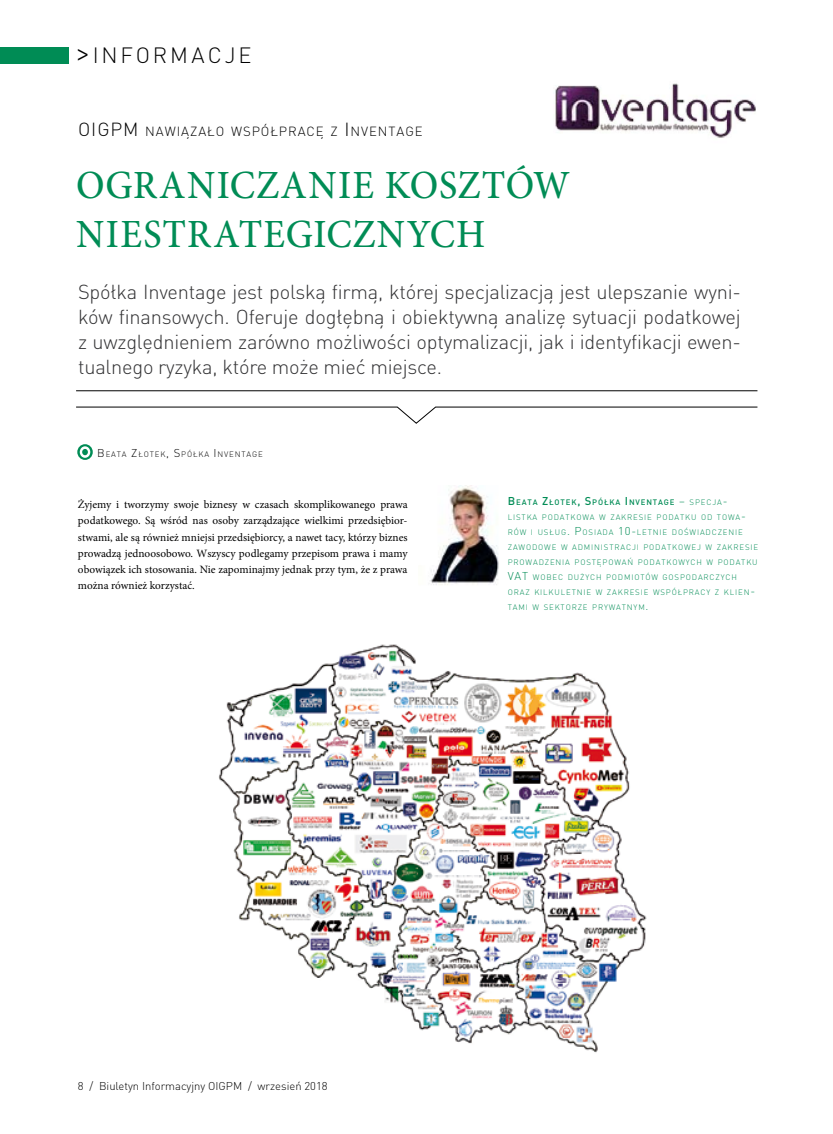
<style>
.page{position:relative;width:833px;height:1134px;background:#fff}
.page>*{position:absolute;margin:0;border:0;box-sizing:border-box;transform-origin:0 0}
.t1{font:500 40px/48.8px "Minion Pro";letter-spacing:.02em;color:#008c55;scale:.95 1}
.t2{font:300 21.88px "DINCE";letter-spacing:.13em;color:#010100}
.t3{font:300 20px/25px "DINCE";letter-spacing:-.01em;color:#333335;text-align:justify}
.t4{font:300 13.12px "DINCE";letter-spacing:.07em;color:#010100}
.t5{font:11.25px/16.1px "Minion Pro";letter-spacing:-.005em;color:#010100;text-align:justify}
.t6{font:300 11.25px "DINCE";color:#010100}
.t7{font:300 7.88px/15px "DINCE";letter-spacing:.105em;color:#008c55}
.t8{font:300 7.88px "DINCE";letter-spacing:.105em;color:#010100}
.s1{font-size:31.25px}
.s2{font-size:18.75px}
.s3{font-size:11.25px}
.s4{font-weight:500;font-size:11.25px}
.s5{font-weight:500}
</style>
<div class="page">
<hr style="left:76px;top:391px;width:681px;height:1px;background:#010100">
<svg style="left:76px;top:407px;width:681px;height:17px"></svg>
<svg style="left:77px;top:444px;width:16px;height:16px"></svg>
<div style="left:0;top:47px;width:69px;height:17px;background:#008c55"></div>
<img style="left:430px;top:486px;width:69px;height:99px">
<img style="left:218px;top:644px;width:429px;height:409px">
<img style="left:555px;top:83px;width:201px;height:55px">
<h2 class="t2" style="left:75px;top:42px;width:178px"><span class="s1">&gt;</span>INFORMACJE</h2>
<p class="t4" style="left:78px;top:124px;width:346px"><span class="s2">OIGPM</span> NAWIĄZAŁO WSPÓŁPRACĘ Z <span class="s2">I</span>NVENTAGE</p>
<h1 class="t1" style="left:76px;top:160px;width:521px">OGRANICZANIE KOSZTÓW<br>NIESTRATEGICZNYCH</h1>
<p class="t3" style="left:78px;top:281px;width:664px">Spółka Inventage jest polską firmą, której specjalizacją jest ulepszanie wyni&shy;ków finansowych. Oferuje dogłębną i obiektywną analizę sytuacji podatkowej z uwzględnieniem zarówno możliwości optymalizacji, jak i identyfikacji ewen&shy;tualnego ryzyka, które może mieć miejsce.</p>
<p class="t8" style="left:97px;top:449px;width:167px"><span class="s3">B</span>EATA <span class="s3">Z</span>ŁOTEK<span class="s3">, S</span>PÓŁKA <span class="s3">I</span>NVENTAGE</p>
<p class="t5" style="left:78px;top:497px;width:331px">Żyjemy i tworzymy swoje biznesy w czasach skomplikowanego prawa podatkowego. Są wśród nas osoby zarządzające wielkimi przedsiębior&shy;stwami, ale są również mniejsi przedsiębiorcy, a nawet tacy, którzy biznes prowadzą jednoosobowo. Wszyscy podlegamy przepisom prawa i mamy obowiązek ich stosowania. Nie zapominajmy jednak przy tym, że z prawa można również korzystać.</p>
<p class="t7" style="left:508px;top:495px;width:252px"><span class="s4">B</span><span class="s5">EATA</span> <span class="s4">Z</span><span class="s5">ŁOTEK</span><span class="s4">, S</span><span class="s5">PÓŁKA</span> <span class="s4">I</span><span class="s5">NVENTAGE</span> <span class="s3">–</span> SPECJA<span class="s3">-</span>LISTKA PODATKOWA W ZAKRESIE PODATKU OD TOWA<span class="s3">-</span>RÓW I USŁUG<span class="s3">. P</span>OSIADA <span class="s3">10-</span>LETNIE DOŚWIADCZENIE ZAWODOWE W ADMINISTRACJI PODATKOWEJ W ZAKRESIE PROWADZENIA POSTĘPOWAŃ PODATKOWYCH W PODATKU <span class="s3">VAT</span> WOBEC DUŻYCH PODMIOTÓW GOSPODARCZYCH ORAZ KILKULETNIE W ZAKRESIE WSPÓŁPRACY Z KLIEN<span class="s3">-</span>TAMI W SEKTORZE PRYWATNYM<span class="s3">.</span></p>
<p class="t6" style="left:78px;top:1082px;width:251px">8 / Biuletyn Informacyjny OIGPM / wrzesień 2018</p>
</div>
